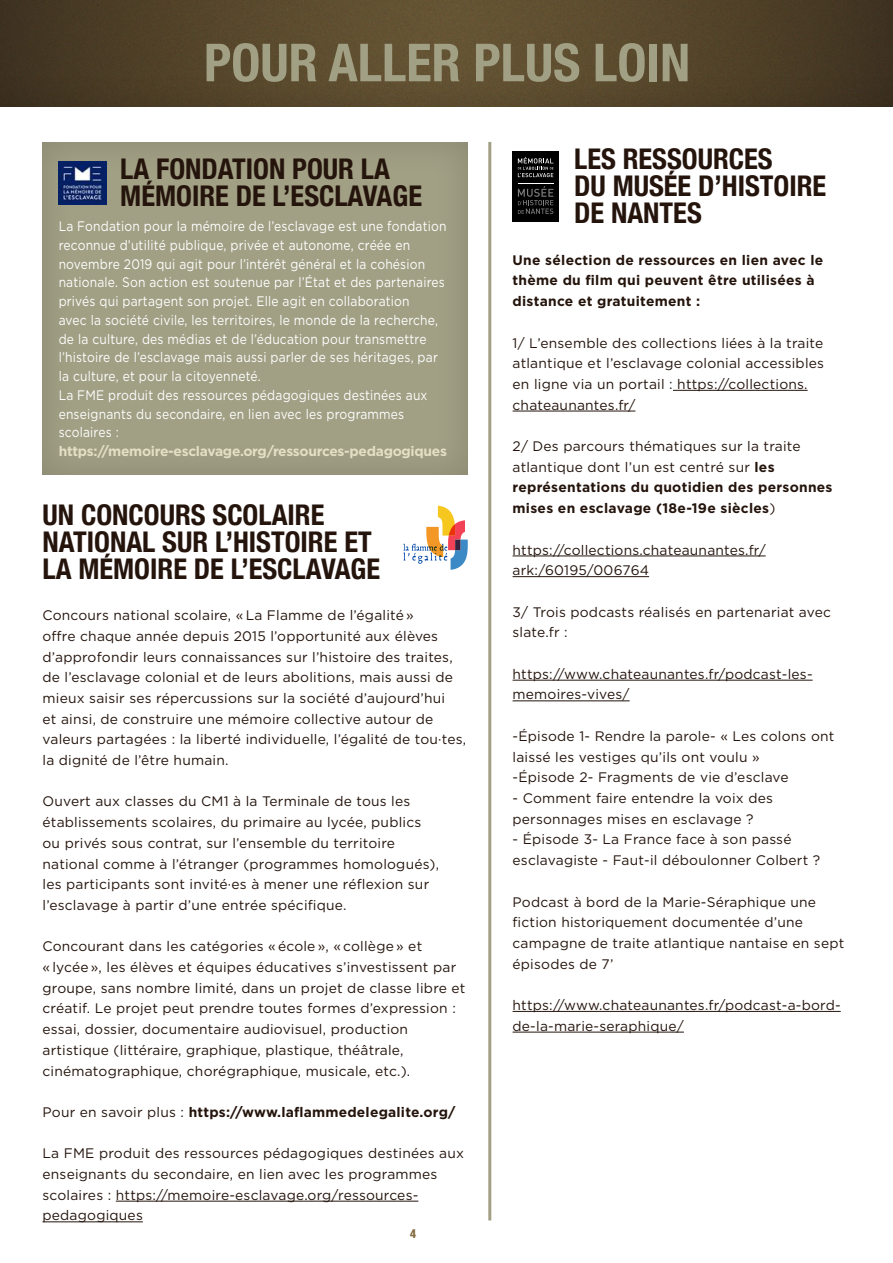
<style>
.page{position:relative;width:893px;height:1263px;background:#fff}
.page>*{position:absolute;margin:0;border:0;box-sizing:border-box;transform-origin:0 0}
.t1{font:700 condensed 52.5px "Helvetica Neue";color:#a19f84}
.t2{font:700 condensed 28.5px/27px "Helvetica Neue";color:#24140c}
.t3{font:13.8px/20.7px "Gotham";letter-spacing:.015em;color:#24140c}
.t4{font:13.8px/18.8px "Gotham";letter-spacing:.015em;color:#fff;scale:.88 1}
.t5{font:700 13.8px/20.7px "Gotham";letter-spacing:.02em;color:#24140c}
.t6{font:700 13.8px "Gotham";letter-spacing:-.02em;color:#e3dfc5}
.t7{font:900 condensed 12px "Helvetica LT Std";color:#866d41}
.s1{font-weight:400}
</style>
<div class="page">
<hr style="left:116px;top:1201px;width:302px;height:1px;background:#24140c">
<hr style="left:43px;top:1221px;width:100px;height:1px;background:#24140c">
<svg style="left:403px;top:506px;width:65px;height:64px"></svg>
<div style="left:28px;top:131px;width:452px;height:343px;background:#3f3f3d;opacity:.2"></div>
<img style="left:59px;top:162px;width:47px;height:43px">
<hr style="left:673px;top:390px;width:135px;height:1px;background:#24140c">
<hr style="left:513px;top:411px;width:122px;height:1px;background:#24140c">
<hr style="left:513px;top:556px;width:253px;height:1px;background:#24140c">
<hr style="left:513px;top:576px;width:136px;height:1px;background:#24140c">
<hr style="left:513px;top:680px;width:300px;height:1px;background:#24140c">
<hr style="left:513px;top:700px;width:117px;height:1px;background:#24140c">
<hr style="left:513px;top:1011px;width:328px;height:1px;background:#24140c">
<hr style="left:513px;top:1032px;width:171px;height:1px;background:#24140c">
<hr style="left:488px;top:142px;width:3px;height:1078px;background:#a19f84">
<div style="left:513px;top:151px;width:46px;height:70px;background:#000"></div>
<svg style="left:518px;top:157px;width:35px;height:20px"></svg>
<hr style="left:518px;top:183px;width:35px;height:1px;background:#fff">
<svg style="left:518px;top:186px;width:35px;height:28px"></svg>
<div style="left:0;top:0;width:893px;height:107px;background:#3f3f3d;opacity:.2"></div>
<h1 class="t1" style="left:204px;top:19px;width:488px">POUR ALLER PLUS LOIN</h1>
<h2 class="t2" style="left:120px;top:154px;width:303px">LA FONDATION POUR LA<br>MÉMOIRE DE L’ESCLAVAGE</h2>
<p class="t4" style="left:59px;top:216px;width:442px">La Fondation pour la mémoire de l’esclavage est une fondation reconnue d’utilité publique, privée et autonome, créée en novembre 2019 qui agit pour l’intérêt général et la cohésion nationale. Son action est soutenue par l’État et des partenaires privés qui partagent son projet. Elle agit en collaboration<br>avec la société civile, les territoires, le monde de la recherche, de la culture, des médias et de l’éducation pour transmettre l’histoire de l’esclavage mais aussi parler de ses héritages, par la culture, et pour la citoyenneté.<br>La FME produit des ressources pédagogiques destinées aux enseignants du secondaire, en lien avec les programmes scolaires :</p>
<p class="t6" style="left:59px;top:442px;width:390px">https://memoire-esclavage.org/ressources-pedagogiques</p>
<h2 class="t2" style="left:43px;top:499px;width:339px">UN CONCOURS SCOLAIRE<br>NATIONAL SUR L’HISTOIRE ET<br>LA MÉMOIRE DE L’ESCLAVAGE</h2>
<p class="t3" style="left:43px;top:604px;width:425px">Concours national scolaire, « La Flamme de l’égalité »<br>offre chaque année depuis 2015 l’opportunité aux élèves d’approfondir leurs connaissances sur l’histoire des traites, de l’esclavage colonial et de leurs abolitions, mais aussi de mieux saisir ses répercussions sur la société d’aujourd’hui<br>et ainsi, de construire une mémoire collective autour de valeurs partagées : la liberté individuelle, l’égalité de tou·tes, la dignité de l’être humain.</p>
<p class="t3" style="left:43px;top:791px;width:398px">Ouvert aux classes du CM1 à la Terminale de tous les établissements scolaires, du primaire au lycée, publics ou privés sous contrat, sur l’ensemble du territoire national comme à l’étranger (programmes homologués), les participants sont invité·es à mener une réflexion sur l’esclavage à partir d’une entrée spécifique.</p>
<p class="t3" style="left:43px;top:936px;width:424px">Concourant dans les catégories « école », « collège » et<br>« lycée », les élèves et équipes éducatives s’investissent par groupe, sans nombre limité, dans un projet de classe libre et créatif. Le projet peut prendre toutes formes d’expression : essai, dossier, documentaire audiovisuel, production artistique (littéraire, graphique, plastique, théâtrale, cinématographique, chorégraphique, musicale, etc.).</p>
<p class="t5" style="left:43px;top:1101px;width:414px"><span class="s1">Pour en savoir plus :</span> https://www.laflammedelegalite.org/</p>
<p class="t3" style="left:43px;top:1143px;width:423px">La FME produit des ressources pédagogiques destinées aux enseignants du secondaire, en lien avec les programmes scolaires : https://memoire-esclavage.org/ressources&shy;pedagogiques</p>
<p class="t7" style="left:410px;top:1226px;width:7px">4</p>
<h2 class="t2" style="left:574px;top:144px;width:254px">LES RESSOURCES<br>DU MUSÉE D’HISTOIRE<br>DE NANTES</h2>
<p class="t5" style="left:513px;top:249px;width:312px">Une sélection de ressources en lien avec le thème du film qui peuvent être utilisées à distance et gratuitement :</p>
<p class="t3" style="left:513px;top:332px;width:313px">1/ L’ensemble des collections liées à la traite atlantique et l’esclavage colonial accessibles en ligne via un portail : https://collections. chateaunantes.fr/</p>
<p class="t5" style="left:513px;top:436px;width:321px"><span class="s1">2/ Des parcours thématiques sur la traite atlantique dont l’un est centré sur</span> les représentations du quotidien des personnes mises en esclavage (18e-19e siècles<span class="s1">)</span></p>
<p class="t3" style="left:513px;top:539px;width:255px">https://collections.chateaunantes.fr/ ark:/60195/006764</p>
<p class="t3" style="left:513px;top:601px;width:320px">3/ Trois podcasts réalisés en partenariat avec slate.fr :</p>
<p class="t3" style="left:513px;top:663px;width:302px">https://www.chateaunantes.fr/podcast-les&shy;memoires-vives/</p>
<p class="t3" style="left:513px;top:725px;width:323px">-Épisode 1- Rendre la parole- « Les colons ont laissé les vestiges qu’ils ont voulu »<br>-Épisode 2- Fragments de vie d’esclave</p>
<p class="t3" style="left:513px;top:787px;width:262px">- Comment faire entendre la voix des personnages mises en esclavage ?</p>
<p class="t3" style="left:513px;top:829px;width:309px">- Épisode 3- La France face à son passé esclavagiste - Faut-il déboulonner Colbert ?</p>
<p class="t3" style="left:513px;top:891px;width:333px">Podcast à bord de la Marie-Séraphique une fiction historiquement documentée d’une campagne de traite atlantique nantaise en sept épisodes de 7’</p>
<p class="t3" style="left:513px;top:994px;width:330px">https://www.chateaunantes.fr/podcast-a-bord&shy;de-la-marie-seraphique/</p>
</div>
